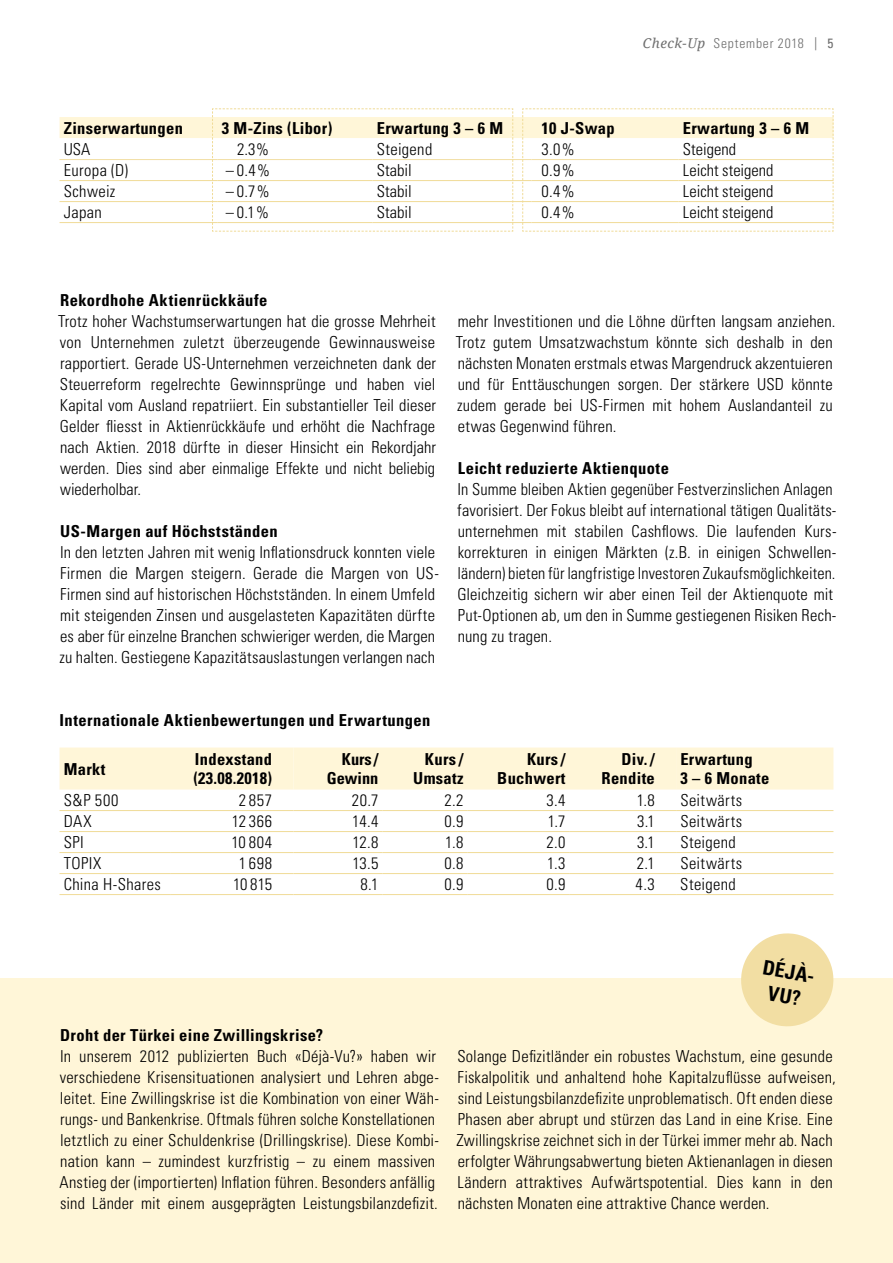
<style>
.page{position:relative;width:893px;height:1263px;background:#fff}
.page>*{position:absolute;margin:0;border:0;box-sizing:border-box;transform-origin:0 0}
.t1{font:700 condensed 20.1px/24.5px "Univers LT Std";color:#000;text-align:center}
.t2{font:300 condensed 16.5px/21px "Univers LT Std";letter-spacing:.01em;color:#000}
.t3{font:700 condensed 16.5px/18.8px "Univers LT Std";letter-spacing:.02em;color:#000;text-align:right}
.t4{font:300 condensed 16.5px "Univers LT Std";letter-spacing:.03em;color:#000}
.t5{font:700 condensed 16.5px/18.8px "Univers LT Std";color:#000;text-align:right}
.t6{font:300 condensed 13.5px "Univers LT Std";letter-spacing:.06em;color:#6e6e6e}
.s1{font-family:"Noto Serif";font-weight:400;font-style:italic;font-stretch:normal}
.s2{font-family:"Centennial LT Std";font-weight:400;font-stretch:normal;font-size:13.05px}
.s3{font-weight:400}
</style>
<div class="page">
<div style="left:0;top:978px;width:893px;height:285px;background:#fff6d8"></div>
<div style="left:60px;top:747px;width:773px;height:42px;background:#fff6d8"></div>
<hr style="left:60px;top:810px;width:110px;height:1px;background:#f0db97">
<hr style="left:170px;top:810px;width:123px;height:1px;background:#f0db97">
<hr style="left:293px;top:810px;width:90px;height:1px;background:#f0db97">
<hr style="left:383px;top:810px;width:85px;height:1px;background:#f0db97">
<hr style="left:468px;top:810px;width:102px;height:1px;background:#f0db97">
<hr style="left:570px;top:810px;width:106px;height:1px;background:#f0db97">
<hr style="left:676px;top:810px;width:157px;height:1px;background:#f0db97">
<hr style="left:60px;top:831px;width:110px;height:1px;background:#f0db97">
<hr style="left:170px;top:831px;width:123px;height:1px;background:#f0db97">
<hr style="left:293px;top:831px;width:90px;height:1px;background:#f0db97">
<hr style="left:383px;top:831px;width:85px;height:1px;background:#f0db97">
<hr style="left:468px;top:831px;width:102px;height:1px;background:#f0db97">
<hr style="left:570px;top:831px;width:106px;height:1px;background:#f0db97">
<hr style="left:676px;top:831px;width:157px;height:1px;background:#f0db97">
<hr style="left:60px;top:852px;width:110px;height:1px;background:#f0db97">
<hr style="left:170px;top:852px;width:123px;height:1px;background:#f0db97">
<hr style="left:293px;top:852px;width:90px;height:1px;background:#f0db97">
<hr style="left:383px;top:852px;width:85px;height:1px;background:#f0db97">
<hr style="left:468px;top:852px;width:102px;height:1px;background:#f0db97">
<hr style="left:570px;top:852px;width:106px;height:1px;background:#f0db97">
<hr style="left:676px;top:852px;width:157px;height:1px;background:#f0db97">
<hr style="left:60px;top:873px;width:110px;height:1px;background:#f0db97">
<hr style="left:170px;top:873px;width:123px;height:1px;background:#f0db97">
<hr style="left:293px;top:873px;width:90px;height:1px;background:#f0db97">
<hr style="left:383px;top:873px;width:85px;height:1px;background:#f0db97">
<hr style="left:468px;top:873px;width:102px;height:1px;background:#f0db97">
<hr style="left:570px;top:873px;width:106px;height:1px;background:#f0db97">
<hr style="left:676px;top:873px;width:157px;height:1px;background:#f0db97">
<hr style="left:60px;top:894px;width:110px;height:1px;background:#f0db97">
<hr style="left:170px;top:894px;width:123px;height:1px;background:#f0db97">
<hr style="left:293px;top:894px;width:90px;height:1px;background:#f0db97">
<hr style="left:383px;top:894px;width:85px;height:1px;background:#f0db97">
<hr style="left:468px;top:894px;width:102px;height:1px;background:#f0db97">
<hr style="left:570px;top:894px;width:106px;height:1px;background:#f0db97">
<hr style="left:676px;top:894px;width:157px;height:1px;background:#f0db97">
<svg style="left:741px;top:933px;width:93px;height:94px"></svg>
<svg style="left:60px;top:108px;width:774px;height:124px"></svg>
<p class="t6" style="left:643px;top:36px;width:192px"><span class="s1">Check-Up</span> September 2018 <span class="s2">|</span> <span class="s3">5</span></p>
<p class="t3" style="left:64px;top:118px;width:121px">Zinserwartungen</p>
<p class="t3" style="left:222px;top:118px;width:112px">3 M-Zins (Libor)</p>
<p class="t3" style="left:377px;top:118px;width:128px">Erwartung 3 – 6 M</p>
<p class="t3" style="left:541px;top:118px;width:75px">10 J-Swap</p>
<p class="t3" style="left:683px;top:118px;width:128px">Erwartung 3 – 6 M</p>
<p class="t2" style="left:64px;top:138px;width:28px">USA</p>
<p class="t2" style="left:237px;top:138px;width:33px">2.3%</p>
<p class="t2" style="left:377px;top:138px;width:57px">Steigend</p>
<p class="t2" style="left:541px;top:138px;width:35px">3.0%</p>
<p class="t2" style="left:683px;top:138px;width:55px">Steigend</p>
<p class="t2" style="left:64px;top:160px;width:66px">Europa (D)</p>
<p class="t2" style="left:226px;top:160px;width:46px">– 0.4%</p>
<p class="t2" style="left:377px;top:160px;width:36px">Stabil</p>
<p class="t2" style="left:541px;top:160px;width:35px">0.9%</p>
<p class="t2" style="left:683px;top:160px;width:92px">Leicht steigend</p>
<p class="t2" style="left:64px;top:181px;width:53px">Schweiz</p>
<p class="t2" style="left:226px;top:181px;width:45px">– 0.7%</p>
<p class="t2" style="left:377px;top:181px;width:36px">Stabil</p>
<p class="t2" style="left:541px;top:181px;width:35px">0.4%</p>
<p class="t2" style="left:683px;top:181px;width:92px">Leicht steigend</p>
<p class="t2" style="left:64px;top:202px;width:40px">Japan</p>
<p class="t2" style="left:226px;top:202px;width:45px">– 0.1%</p>
<p class="t2" style="left:377px;top:202px;width:36px">Stabil</p>
<p class="t2" style="left:541px;top:202px;width:35px">0.4%</p>
<p class="t2" style="left:683px;top:202px;width:92px">Leicht steigend</p>
<p class="t3" style="left:60px;top:291px;width:209px">Rekordhohe Aktienrückkäufe</p>
<p class="t2" style="left:58px;top:311px;width:379px;text-align:justify">Trotz hoher Wachstumserwartungen hat die grosse Mehrheit von Unternehmen zuletzt überzeugende Gewinnausweise rapportiert. Gerade US-Unternehmen verzeichneten dank der Steuerreform regelrechte Gewinnsprünge und haben viel Kapital vom Ausland repatriiert. Ein substantieller Teil dieser Gelder fliesst in Aktienrückkäufe und erhöht die Nachfrage nach Aktien. 2018 dürfte in dieser Hinsicht ein Rekordjahr werden. Dies sind aber einmalige Effekte und nicht beliebig wiederholbar.</p>
<p class="t3" style="left:60px;top:522px;width:219px">US-Margen auf Höchstständen</p>
<p class="t2" style="left:60px;top:542px;width:380px">In den letzten Jahren mit wenig Inflationsdruck konnten viele Firmen die Margen steigern. Gerade die Margen von US-Firmen sind auf historischen Höchstständen. In einem Umfeld mit steigenden Zinsen und ausgelasteten Kapazitäten dürfte es aber für einzelne Branchen schwieriger werden, die Margen zu halten. Gestiegene Kapazitätsauslastungen verlangen nach</p>
<p class="t2" style="left:456px;top:311px;width:381px">mehr Investitionen und die Löhne dürften langsam anziehen.<br>Trotz gutem Umsatzwachstum könnte sich deshalb in den nächsten Monaten erstmals etwas Margendruck akzentuieren und für Enttäuschungen sorgen. Der stärkere USD könnte zudem gerade bei US-Firmen mit hohem Auslandanteil zu etwas Gegenwind führen.</p>
<p class="t3" style="left:458px;top:459px;width:213px">Leicht reduzierte Aktienquote</p>
<p class="t2" style="left:457px;top:479px;width:381px">In Summe bleiben Aktien gegenüber Festverzinslichen Anlagen favorisiert. Der Fokus bleibt auf international tätigen Qualitäts&shy;unternehmen mit stabilen Cashflows. Die laufenden Kurs&shy;korrekturen in einigen Märkten (z.B. in einigen Schwellen&shy;ländern) bieten für langfristige Investoren Zukaufsmöglichkeiten.<br>Gleichzeitig sichern wir aber einen Teil der Aktienquote mit Put-Optionen ab, um den in Summe gestiegenen Risiken Rech&shy;nung zu tragen.</p>
<p class="t3" style="left:59px;top:711px;width:372px">Internationale Aktienbewertungen und Erwartungen</p>
<p class="t3" style="left:64px;top:759px;width:43px">Markt</p>
<p class="t3" style="left:193px;top:750px;width:80px;text-align:left">Indexstand (23.08.2018)</p>
<p class="t5" style="left:327px;top:750px;width:53px">Kurs /<br>Gewinn</p>
<p class="t3" style="left:413px;top:750px;width:52px">Kurs /<br>Umsatz</p>
<p class="t3" style="left:497px;top:750px;width:70px">Kurs /<br>Buchwert</p>
<p class="t3" style="left:601px;top:750px;width:55px">Div. /<br>Rendite</p>
<p class="t3" style="left:680px;top:750px;width:91px;text-align:left">Erwartung<br>3 – 6 Monate</p>
<p class="t2" style="left:64px;top:790px;width:56px">S&amp;P 500</p>
<p class="t2" style="left:239px;top:790px;width:35px">2 857</p>
<p class="t2" style="left:352px;top:790px;width:28px">20.7</p>
<p class="t2" style="left:444px;top:790px;width:21px">2.2</p>
<p class="t2" style="left:547px;top:790px;width:21px">3.4</p>
<p class="t2" style="left:637px;top:790px;width:20px">1.8</p>
<p class="t4" style="left:680px;top:790px;width:63px">Seitwärts</p>
<p class="t2" style="left:64px;top:811px;width:30px">DAX</p>
<p class="t2" style="left:232px;top:811px;width:42px">12 366</p>
<p class="t2" style="left:352px;top:811px;width:28px">14.4</p>
<p class="t2" style="left:444px;top:811px;width:20px">0.9</p>
<p class="t2" style="left:548px;top:811px;width:19px">1.7</p>
<p class="t2" style="left:637px;top:811px;width:19px">3.1</p>
<p class="t4" style="left:680px;top:811px;width:63px">Seitwärts</p>
<p class="t2" style="left:64px;top:832px;width:22px">SPI</p>
<p class="t2" style="left:232px;top:832px;width:42px">10 804</p>
<p class="t2" style="left:352px;top:832px;width:28px">12.8</p>
<p class="t2" style="left:445px;top:832px;width:20px">1.8</p>
<p class="t2" style="left:546px;top:832px;width:21px">2.0</p>
<p class="t2" style="left:637px;top:832px;width:19px">3.1</p>
<p class="t2" style="left:680px;top:832px;width:57px">Steigend</p>
<p class="t2" style="left:64px;top:853px;width:39px">TOPIX</p>
<p class="t2" style="left:239px;top:853px;width:35px">1 698</p>
<p class="t2" style="left:352px;top:853px;width:27px">13.5</p>
<p class="t2" style="left:444px;top:853px;width:21px">0.8</p>
<p class="t2" style="left:547px;top:853px;width:20px">1.3</p>
<p class="t2" style="left:637px;top:853px;width:19px">2.1</p>
<p class="t4" style="left:680px;top:853px;width:63px">Seitwärts</p>
<p class="t2" style="left:64px;top:874px;width:99px">China H-Shares</p>
<p class="t2" style="left:233px;top:874px;width:40px">10 815</p>
<p class="t2" style="left:360px;top:874px;width:19px">8.1</p>
<p class="t2" style="left:444px;top:874px;width:20px">0.9</p>
<p class="t2" style="left:546px;top:874px;width:20px">0.9</p>
<p class="t2" style="left:636px;top:874px;width:21px">4.3</p>
<p class="t2" style="left:680px;top:874px;width:57px">Steigend</p>
<p class="t3" style="left:60px;top:1026px;width:265px">Droht der Türkei eine Zwillingskrise?</p>
<p class="t2" style="left:59px;top:1046px;width:381px">In unserem 2012 publizierten Buch «Déjà-Vu?» haben wir verschiedene Krisensituationen analysiert und Lehren abge&shy;leitet. Eine Zwillingskrise ist die Kombination von einer Wäh&shy;rungs- und Bankenkrise. Oftmals führen solche Konstellationen letztlich zu einer Schuldenkrise (Drillingskrise). Diese Kombi&shy;nation kann – zumindest kurzfristig – zu einem massiven Anstieg der (importierten) Inflation führen. Besonders anfällig sind Länder mit einem ausgeprägten Leistungsbilanzdefizit.</p>
<p class="t1" style="left:765px;top:955px;width:57px;rotate:10deg">DÉJÀ-<br>VU?</p>
<p class="t2" style="left:456px;top:1046px;width:381px">Solange Defizitländer ein robustes Wachstum, eine gesunde Fiskalpolitik und anhaltend hohe Kapitalzuflüsse aufweisen, sind Leistungsbilanzdefizite unproblematisch. Oft enden diese Phasen aber abrupt und stürzen das Land in eine Krise. Eine Zwillingskrise zeichnet sich in der Türkei immer mehr ab. Nach erfolgter Währungsabwertung bieten Aktienanlagen in diesen Ländern attraktives Aufwärtspotential. Dies kann in den nächsten Monaten eine attraktive Chance werden.</p>
</div>
